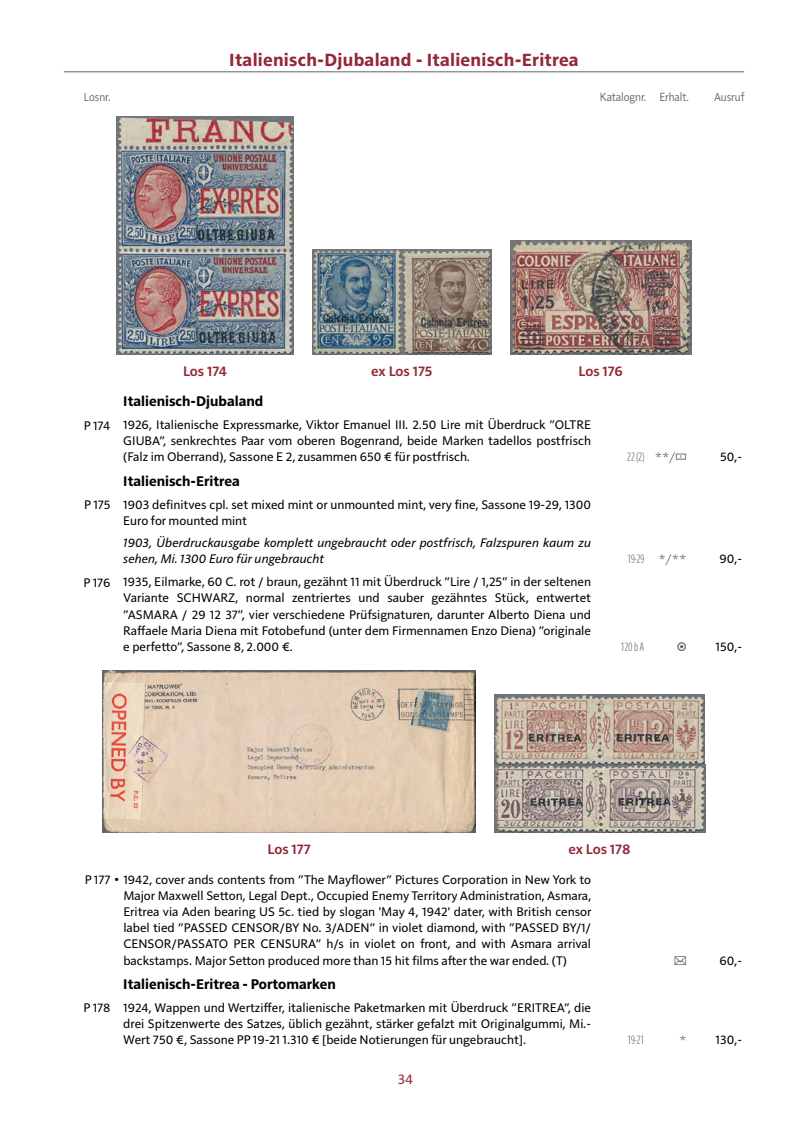
<style>
.page{position:relative;width:808px;height:1127px;background:#fff}
.page>*{position:absolute;margin:0;border:0;box-sizing:border-box;transform-origin:0 0}
.t1{font:700 18px "Solitaire MVB Pro";letter-spacing:.015em;color:#942738}
.t2{font:700 14.25px "Solitaire MVB Pro";color:#000}
.t3{font:600 14.25px "Solitaire MVB Pro";color:#942738}
.t4{font:14.25px "Solitaire MVB Pro";color:#942738}
.t5{font:12.75px/16.2px "Solitaire MVB Pro";color:#000;text-align:justify}
.t6{font:italic 12.75px/16.2px "Solitaire MVB Pro";color:#000}
.t7{font:12px "Solitaire MVB Pro";letter-spacing:-.005em;color:#646363;scale:.9 1}
.t8{font:700 12px "Parisine Std Comp Clair";color:#646363}
</style>
<div class="page">
<hr style="left:64px;top:71px;width:680px;height:1px;background:#646363">
<img style="left:117px;top:117px;width:176px;height:237px">
<img style="left:312px;top:249px;width:179px;height:105px">
<img style="left:510px;top:240px;width:181px;height:114px">
<img style="left:103px;top:670px;width:372px;height:163px">
<img style="left:494px;top:694px;width:211px;height:139px">
<h1 class="t1" style="left:229px;top:48px;width:351px">Italienisch-Djubaland - Italienisch-Eritrea</h1>
<p class="t7" style="left:84px;top:88px;width:31px">Losnr.</p>
<p class="t7" style="left:600px;top:88px;width:100px">Katalognr. Erhalt.</p>
<p class="t7" style="left:714px;top:88px;width:35px">Ausruf</p>
<p class="t3" style="left:183px;top:361px;width:46px">Los 174</p>
<p class="t3" style="left:371px;top:361px;width:63px">ex Los 175</p>
<p class="t3" style="left:578px;top:361px;width:46px">Los 176</p>
<p class="t2" style="left:123px;top:391px;width:141px">Italienisch-Djubaland</p>
<p class="t5" style="left:123px;top:416px;width:469px;text-indent:-39px">P 174 1926, Italienische Expressmarke, Viktor Emanuel III. 2.50 Lire mit Überdruck ”OLTRE GIUBA”, senkrechtes Paar vom oberen Bogenrand, beide Marken tadellos postfrisch (Falz im Oberrand), Sassone E 2, zusammen 650 € für postfrisch.</p>
<p class="t2" style="left:123px;top:471px;width:118px">Italienisch-Eritrea</p>
<p class="t5" style="left:123px;top:495px;width:469px;text-indent:-39px">P 175 1903 definitves cpl. set mixed mint or unmounted mint, very fine, Sassone 19-29, 1300<br>Euro for mounted mint</p>
<p class="t6" style="left:123px;top:534px;width:469px">1903, Überdruckausgabe komplett ungebraucht oder postfrisch, Falzspuren kaum zu sehen, Mi. 1300 Euro für ungebraucht</p>
<p class="t5" style="left:123px;top:573px;width:469px;text-indent:-40px">P 176 1935, Eilmarke, 60 C. rot / braun, gezähnt 11 mit Überdruck ”Lire / 1,25” in der seltenen Variante SCHWARZ, normal zentriertes und sauber gezähntes Stück, entwertet ”ASMARA / 29 12 37”, vier verschiedene Prüfsignaturen, darunter Alberto Diena und Raffaele Maria Diena mit Fotobefund (unter dem Firmennamen Enzo Diena) ”originale e perfetto”, Sassone 8, 2.000 €.</p>
<p class="t8" style="left:627px;top:450px;width:18px">22 (2)</p>
<p class="t5" style="left:720px;top:448px;width:24px">50,-</p>
<p class="t8" style="left:627px;top:552px;width:18px">19-29</p>
<p class="t5" style="left:719px;top:550px;width:24px">90,-</p>
<p class="t8" style="left:621px;top:640px;width:25px">120 b A</p>
<p class="t5" style="left:715px;top:637px;width:28px">150,-</p>
<p class="t3" style="left:268px;top:839px;width:45px">Los 177</p>
<p class="t3" style="left:568px;top:839px;width:64px">ex Los 178</p>
<p class="t5" style="left:123px;top:870px;width:470px;text-indent:-39px">P 177 • 1942, cover ands contents from ”The Mayflower” Pictures Corporation in New York to Major Maxwell Setton, Legal Dept., Occupied Enemy Territory Administration, Asmara, Eritrea via Aden bearing US 5c. tied by slogan 'May 4, 1942' dater, with British censor label tied ”PASSED CENSOR/BY No. 3/ADEN” in violet diamond, with ”PASSED BY/1/ CENSOR/PASSATO PER CENSURA” h/s in violet on front, and with Asmara arrival backstamps. Major Setton produced more than 15 hit films after the war ended. (T)</p>
<p class="t5" style="left:719px;top:951px;width:24px">60,-</p>
<p class="t2" style="left:123px;top:974px;width:214px">Italienisch-Eritrea - Portomarken</p>
<p class="t5" style="left:123px;top:998px;width:469px;text-indent:-40px">P 178 1924, Wappen und Wertziffer, italienische Paketmarken mit Überdruck ”ERITREA”, die drei Spitzenwerte des Satzes, üblich gezähnt, stärker gefalzt mit Originalgummi, Mi.- Wert 750 €, Sassone PP 19-21 1.310 € [beide Notierungen für ungebraucht].</p>
<p class="t4" style="left:398px;top:1069px;width:17px">34</p>
<p class="t8" style="left:627px;top:1033px;width:18px">19-21</p>
<p class="t5" style="left:716px;top:1031px;width:28px">130,-</p>
</div>
